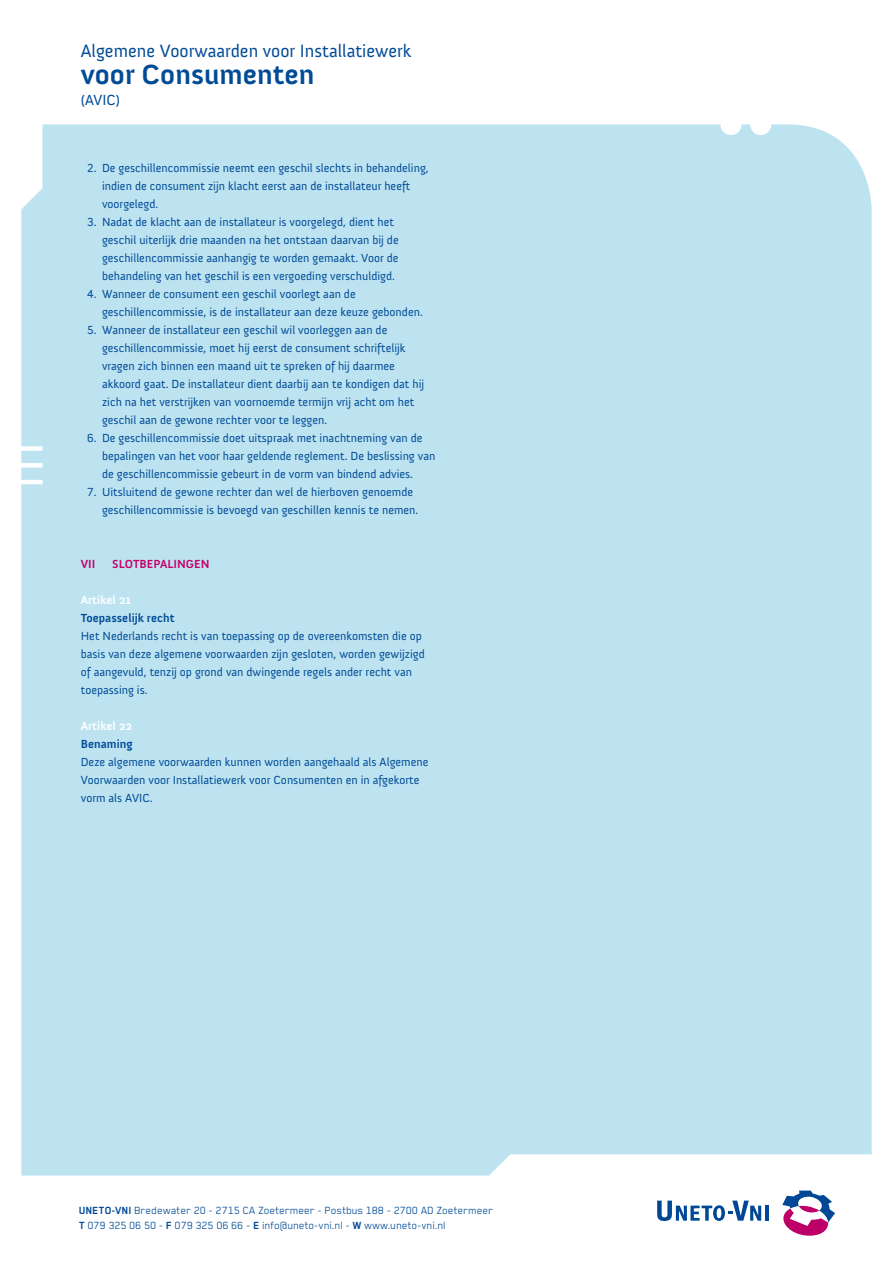
<style>
.page{position:relative;width:893px;height:1263px;background:#fff}
.page>*{position:absolute;margin:0;border:0;box-sizing:border-box;transform-origin:0 0}
.t1{font:700 28.5px "Anivers";color:#004b96}
.t2{font:18.3px "Anivers";color:#004b96}
.t3{font:15px "Anivers";color:#004b96}
.t4{font:12px/18px "Anivers";color:#004b96}
.t5{font:12px/15px "Blender";color:#004b96}
.t6{font:700 12px "Anivers";color:#004b96}
.t7{font:700 12px "Anivers";color:#fff}
.t8{font:700 12px "Anivers";color:#c50067}
.s1{font-weight:700}
</style>
<div class="page">
<div style="left:21px;top:124px;width:851px;height:1051px;background:#bde3f1"></div>
<hr style="left:765px;top:1205px;width:3px;height:16px;background:#004896">
<svg style="left:782px;top:1190px;width:53px;height:46px"></svg>
<svg style="left:657px;top:1200px;width:104px;height:21px"></svg>
<h2 class="t2" style="left:81px;top:41px;width:332px">Algemene Voorwaarden voor Installatiewerk</h2>
<h1 class="t1" style="left:81px;top:58px;width:235px">voor Consumenten</h1>
<p class="t3" style="left:81px;top:91px;width:41px">(AVIC)</p>
<p class="t4" style="left:102px;top:159px;width:328px;text-indent:-15px">2. De geschillencommissie neemt een geschil slechts in behandeling, indien de consument zijn klacht eerst aan de installateur heeft voorgelegd.</p>
<p class="t4" style="left:102px;top:213px;width:298px;text-indent:-15px">3. Nadat de klacht aan de installateur is voorgelegd, dient het geschil uiterlijk drie maanden na het ontstaan daarvan bij de geschillencommissie aanhangig te worden gemaakt. Voor de behandeling van het geschil is een vergoeding verschuldigd.</p>
<p class="t4" style="left:102px;top:285px;width:322px;text-indent:-15px">4. Wanneer de consument een geschil voorlegt aan de geschillencommissie, is de installateur aan deze keuze gebonden.</p>
<p class="t4" style="left:102px;top:321px;width:324px;text-indent:-15px">5. Wanneer de installateur een geschil wil voorleggen aan de geschillencommissie, moet hij eerst de consument schriftelijk vragen zich binnen een maand uit te spreken of hij daarmee akkoord gaat. De installateur dient daarbij aan te kondigen dat hij zich na het verstrijken van voornoemde termijn vrij acht om het geschil aan de gewone rechter voor te leggen.</p>
<p class="t4" style="left:102px;top:429px;width:335px;text-indent:-15px">6. De geschillencommissie doet uitspraak met inachtneming van de bepalingen van het voor haar geldende reglement. De beslissing van de geschillencommissie gebeurt in de vorm van bindend advies.</p>
<p class="t4" style="left:102px;top:483px;width:318px;text-indent:-15px">7. Uitsluitend de gewone rechter dan wel de hierboven genoemde geschillencommissie is bevoegd van geschillen kennis te nemen.</p>
<p class="t8" style="left:81px;top:557px;width:16px">VII</p>
<p class="t8" style="left:112px;top:557px;width:99px">SLOTBEPALINGEN</p>
<p class="t7" style="left:81px;top:593px;width:52px">Artikel 21</p>
<p class="t6" style="left:81px;top:611px;width:96px">Toepasselijk recht</p>
<p class="t4" style="left:81px;top:627px;width:345px">Het Nederlands recht is van toepassing op de overeenkomsten die op basis van deze algemene voorwaarden zijn gesloten, worden gewijzigd of aangevuld, tenzij op grond van dwingende regels ander recht van toepassing is.</p>
<p class="t7" style="left:81px;top:719px;width:53px">Artikel 22</p>
<p class="t6" style="left:81px;top:737px;width:53px">Benaming</p>
<p class="t4" style="left:81px;top:753px;width:349px">Deze algemene voorwaarden kunnen worden aangehaald als Algemene<br>Voorwaarden voor Installatiewerk voor Consumenten en in afgekorte vorm als AVIC.</p>
<p class="t5" style="left:79px;top:1202px;width:416px"><span class="s1">UNETO-VNI</span> Bredewater 20 - 2715 CA Zoetermeer - Postbus 188 - 2700 AD Zoetermeer<br><span class="s1">T</span> 079 325 06 50 - <span class="s1">F</span> 079 325 06 66 - <span class="s1">E</span> info@uneto-vni.nl - <span class="s1">W</span> www.uneto-vni.nl</p>
</div>
